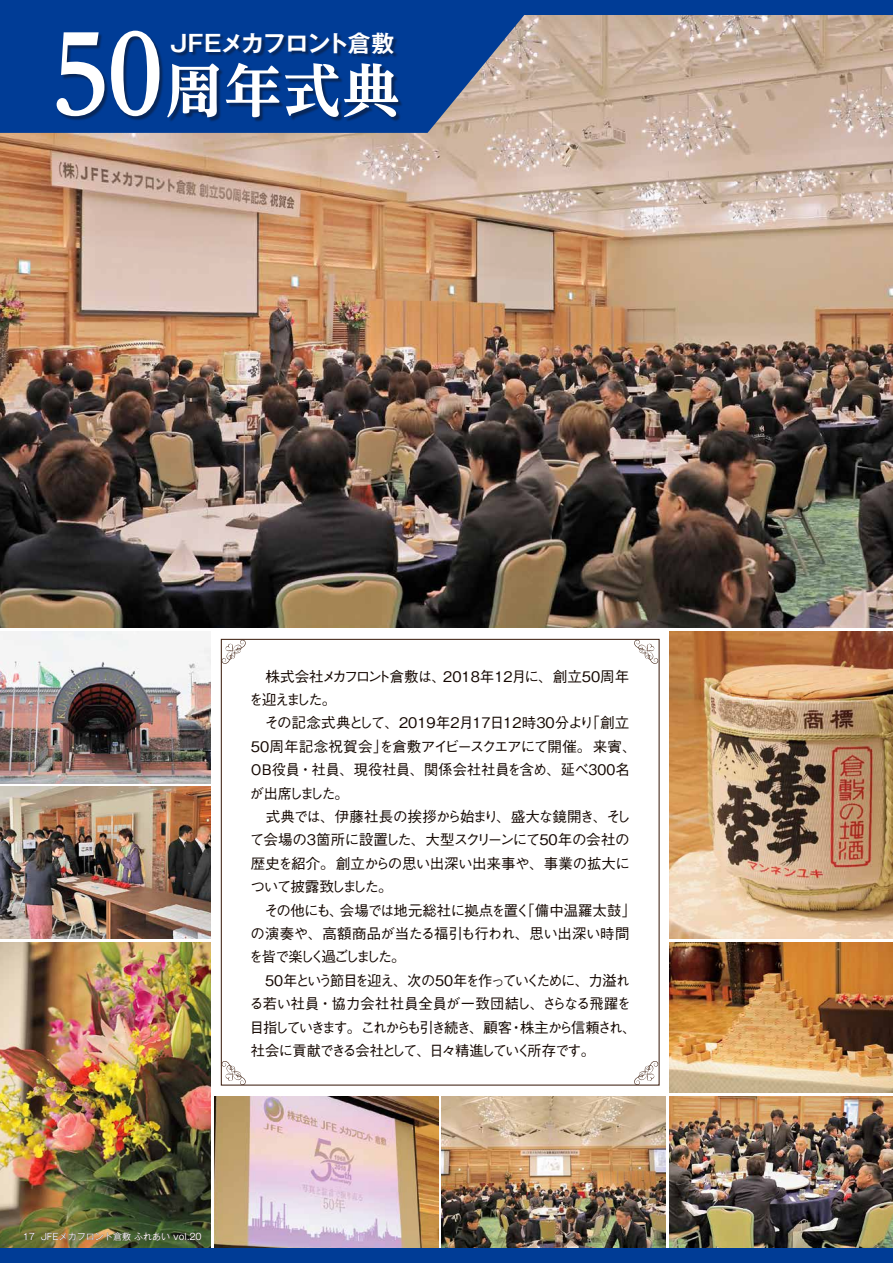
<style>
.page{position:relative;width:893px;height:1263px;background:#fff}
.page>*{position:absolute;margin:0;border:0;box-sizing:border-box;transform-origin:0 0}
.t1{font:700 expanded 57.45px "UD Reimin Pr 6";color:#fff}
.t2{font:700 22.95px "Gothic MB101 Pr 6 De";letter-spacing:-.04em;color:#fff}
.t3{font:500 14.55px/23.4px "Gothic BBB Pr 6";letter-spacing:-.06em;color:#140700}
.t4{font:9px "Gothic MB101 Pr 6";color:#fff}
.s1{font-size:106.65px}
</style>
<div class="page">
<img style="left:0;top:14px;width:893px;height:614px">
<img style="left:0;top:943px;width:211px;height:305px">
<img style="left:215px;top:1097px;width:223px;height:151px">
<img style="left:669px;top:631px;width:224px;height:307px">
<img style="left:0;top:787px;width:211px;height:151px">
<img style="left:0;top:631px;width:211px;height:152px">
<img style="left:669px;top:943px;width:224px;height:150px">
<img style="left:442px;top:1097px;width:223px;height:151px">
<img style="left:669px;top:1097px;width:224px;height:151px">
<div style="left:0;top:0;width:893px;height:14px;background:#003c96"></div>
<svg style="left:0;top:14px;width:537px;height:119px;background:#2e5798"></svg>
<div style="left:0;top:1248px;width:893px;height:15px;background:#003c96"></div>
<div style="left:58px;top:32px;width:345px;height:90px;background:#140700;opacity:.4"></div>
<svg style="left:222px;top:640px;width:24px;height:24px"></svg>
<svg style="left:222px;top:1061px;width:24px;height:24px"></svg>
<svg style="left:634px;top:640px;width:24px;height:24px"></svg>
<svg style="left:634px;top:1061px;width:24px;height:24px"></svg>
<h1 class="t1" style="left:53px;top:43px;width:348px"><span class="s1">50</span>周年式典</h1>
<h2 class="t2" style="left:170px;top:24px;width:226px">JFEメカフロント倉敷</h2>
<p class="t3" style="left:249px;top:663px;width:389px">　株式会社メカフロント倉敷は、2018年12月に、創立50周年を迎えました。<br>　その記念式典として、2019年２月17日12時30分より「創立<br>50周年記念祝賀会」を倉敷アイビースクエアにて開催。来賓、<br>ＯＢ役員・社員、現役社員、関係会社社員を含め、延べ300名が出席しました。<br>　式典では、伊藤社長の挨拶から始まり、盛大な鏡開き、そして会場の３箇所に設置した、大型スクリーンにて50年の会社の歴史を紹介。創立からの思い出深い出来事や、事業の拡大について披露致しました。<br>　その他にも、会場では地元総社に拠点を置く「備中温羅太鼓」の演奏や、高額商品が当たる福引も行われ、思い出深い時間を皆で楽しく過ごしました。<br>　50年という節目を迎え、次の50年を作っていくために、力溢れる若い社員・協力会社社員全員が一致団結し、さらなる飛躍を目指していきます。これからも引き続き、顧客・株主から信頼され、社会に貢献できる会社として、日々精進していく所存です。</p>
<p class="t4" style="left:23px;top:1229px;width:181px">17 JFEメカフロント倉敷 ふれあい vol.20</p>
</div>
